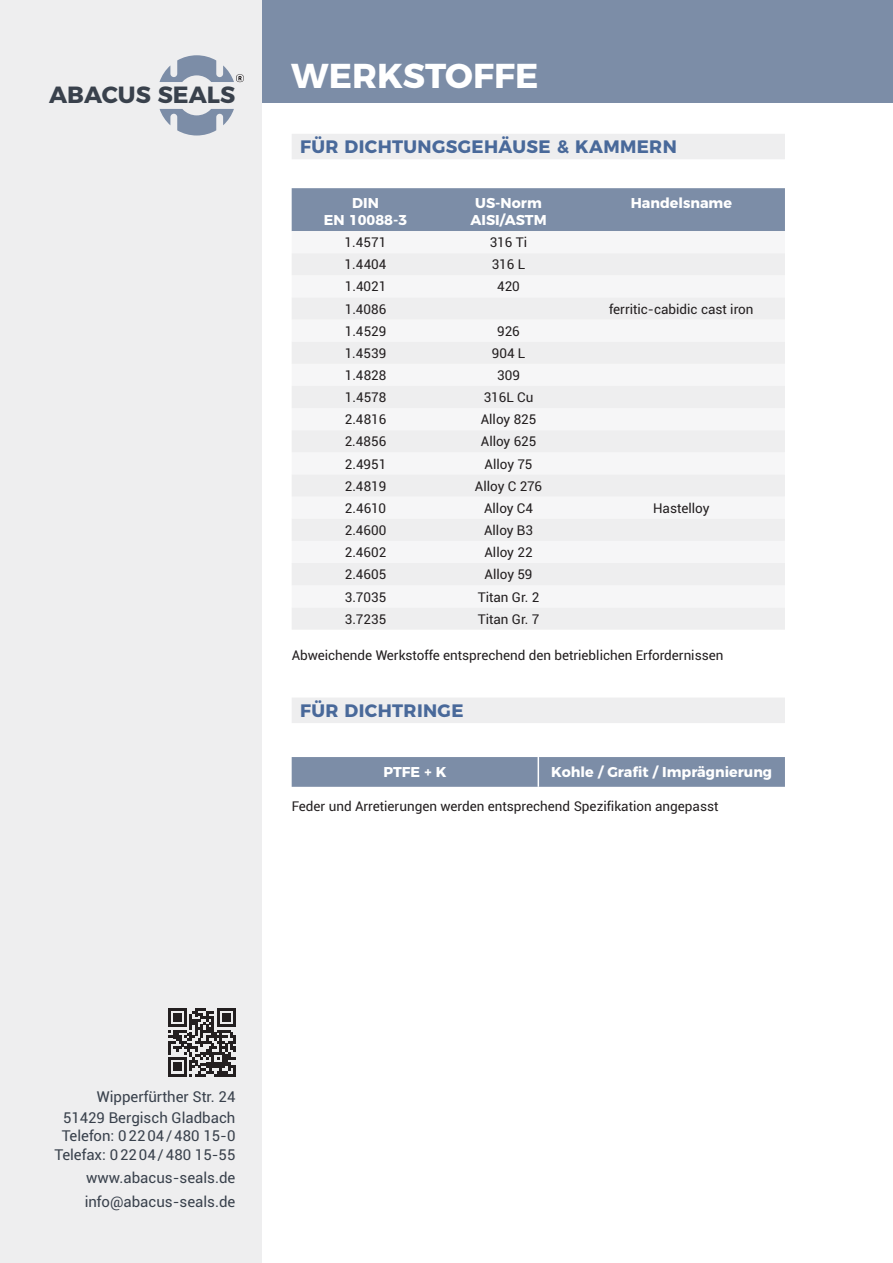
<style>
.page{position:relative;width:893px;height:1263px;background:#fff}
.page>*{position:absolute;margin:0;border:0;box-sizing:border-box;transform-origin:0 0}
.Kapitel{font:700 34.5px "Montserrat";color:#fff}
.t1{font:700 23.4px "Montserrat";color:#39414c}
.Überschrift{font:700 18px "Montserrat";letter-spacing:.02em;color:#49699a}
.t2{font:15px/21px "Roboto";color:#39414c;text-align:right}
.t3{font:700 14.25px "Montserrat";color:#fff}
.Text{font:13.5px "Roboto";color:#231f20}
</style>
<div class="page">
<div style="left:262px;top:0;width:631px;height:103px;background:#7c8da7"></div>
<div style="left:0;top:0;width:262px;height:1263px;background:#eeeeef"></div>
<svg style="left:159px;top:55px;width:85px;height:80px"></svg>
<svg style="left:168px;top:1008px;width:68px;height:68px"></svg>
<div style="left:292px;top:134px;width:493px;height:25px;background:#eeeeef"></div>
<div style="left:292px;top:697px;width:493px;height:26px;background:#eeeeef"></div>
<div style="left:292px;top:188px;width:493px;height:43px;background:#7c8da7"></div>
<div style="left:292px;top:253px;width:493px;height:377px;background:#eeeeef"></div>
<div style="left:292px;top:757px;width:493px;height:30px;background:#7c8da7"></div>
<hr style="left:538px;top:757px;width:1px;height:30px;background:#fff">
<h2 class="t1" style="left:49px;top:76px;width:188px">ABACUS SEALS</h2>
<p class="Kapitel" style="left:291px;top:47px;width:249px">WERKSTOFFE</p>
<p class="Überschrift" style="left:300px;top:132px;width:378px">FÜR DICHTUNGSGEHÄUSE &amp; KAMMERN</p>
<p class="t3" style="left:352px;top:191px;width:28px">DIN</p>
<p class="t3" style="left:324px;top:208px;width:85px">EN 10088-3</p>
<p class="t3" style="left:475px;top:191px;width:68px">US-Norm</p>
<p class="t3" style="left:470px;top:208px;width:78px">AISI/ASTM</p>
<p class="t3" style="left:631px;top:191px;width:103px">Handelsname</p>
<p class="Text" style="left:345px;top:233px;width:43px">1.4571</p>
<p class="Text" style="left:490px;top:233px;width:39px">316 Ti</p>
<p class="Text" style="left:345px;top:255px;width:43px">1.4404</p>
<p class="Text" style="left:492px;top:255px;width:35px">316 L</p>
<p class="Text" style="left:345px;top:277px;width:43px">1.4021</p>
<p class="Text" style="left:497px;top:277px;width:24px">420</p>
<p class="Text" style="left:345px;top:299px;width:43px">1.4086</p>
<p class="Text" style="left:609px;top:299px;width:146px">ferritic-cabidic cast iron</p>
<p class="Text" style="left:345px;top:321px;width:43px">1.4529</p>
<p class="Text" style="left:497px;top:321px;width:24px">926</p>
<p class="Text" style="left:345px;top:344px;width:43px">1.4539</p>
<p class="Text" style="left:492px;top:344px;width:35px">904 L</p>
<p class="Text" style="left:345px;top:366px;width:43px">1.4828</p>
<p class="Text" style="left:497px;top:366px;width:24px">309</p>
<p class="Text" style="left:345px;top:388px;width:43px">1.4578</p>
<p class="Text" style="left:484px;top:388px;width:51px">316L Cu</p>
<p class="Text" style="left:345px;top:410px;width:43px">2.4816</p>
<p class="Text" style="left:481px;top:410px;width:57px">Alloy 825</p>
<p class="Text" style="left:345px;top:432px;width:43px">2.4856</p>
<p class="Text" style="left:481px;top:432px;width:57px">Alloy 625</p>
<p class="Text" style="left:345px;top:454px;width:43px">2.4951</p>
<p class="Text" style="left:485px;top:454px;width:49px">Alloy 75</p>
<p class="Text" style="left:345px;top:476px;width:43px">2.4819</p>
<p class="Text" style="left:475px;top:476px;width:69px">Alloy C 276</p>
<p class="Text" style="left:345px;top:498px;width:43px">2.4610</p>
<p class="Text" style="left:484px;top:498px;width:51px">Alloy C4</p>
<p class="Text" style="left:653px;top:498px;width:58px">Hastelloy</p>
<p class="Text" style="left:345px;top:521px;width:43px">2.4600</p>
<p class="Text" style="left:484px;top:521px;width:51px">Alloy B3</p>
<p class="Text" style="left:345px;top:543px;width:43px">2.4602</p>
<p class="Text" style="left:484px;top:543px;width:50px">Alloy 22</p>
<p class="Text" style="left:345px;top:565px;width:43px">2.4605</p>
<p class="Text" style="left:485px;top:565px;width:49px">Alloy 59</p>
<p class="Text" style="left:345px;top:587px;width:43px">3.7035</p>
<p class="Text" style="left:478px;top:587px;width:63px">Titan Gr. 2</p>
<p class="Text" style="left:345px;top:609px;width:43px">3.7235</p>
<p class="Text" style="left:478px;top:609px;width:63px">Titan Gr. 7</p>
<p class="Text" style="left:292px;top:645px;width:433px">Abweichende Werkstoffe entsprechend den betrieblichen Erfordernissen</p>
<p class="Überschrift" style="left:300px;top:695px;width:165px">FÜR DICHTRINGE</p>
<p class="t3" style="left:383px;top:760px;width:65px">PTFE + K</p>
<p class="t3" style="left:551px;top:760px;width:223px">Kohle / Grafit / Imprägnierung</p>
<p class="Text" style="left:292px;top:796px;width:428px">Feder und Arretierungen werden entsprechend Spezifikation angepasst</p>
<p class="t2" style="left:63px;top:1085px;width:174px">Wipperfürther Str. 24<br>51429 Bergisch Gladbach</p>
<p class="t2" style="left:55px;top:1126px;width:182px;line-height:18.8px;text-align:center">Telefon: 02204/480 15-0<br>Telefax: 02204/480 15-55</p>
<p class="t2" style="left:85px;top:1166px;width:152px;line-height:23.2px;text-align:left">www.abacus-seals.de info@abacus-seals.de</p>
</div>
